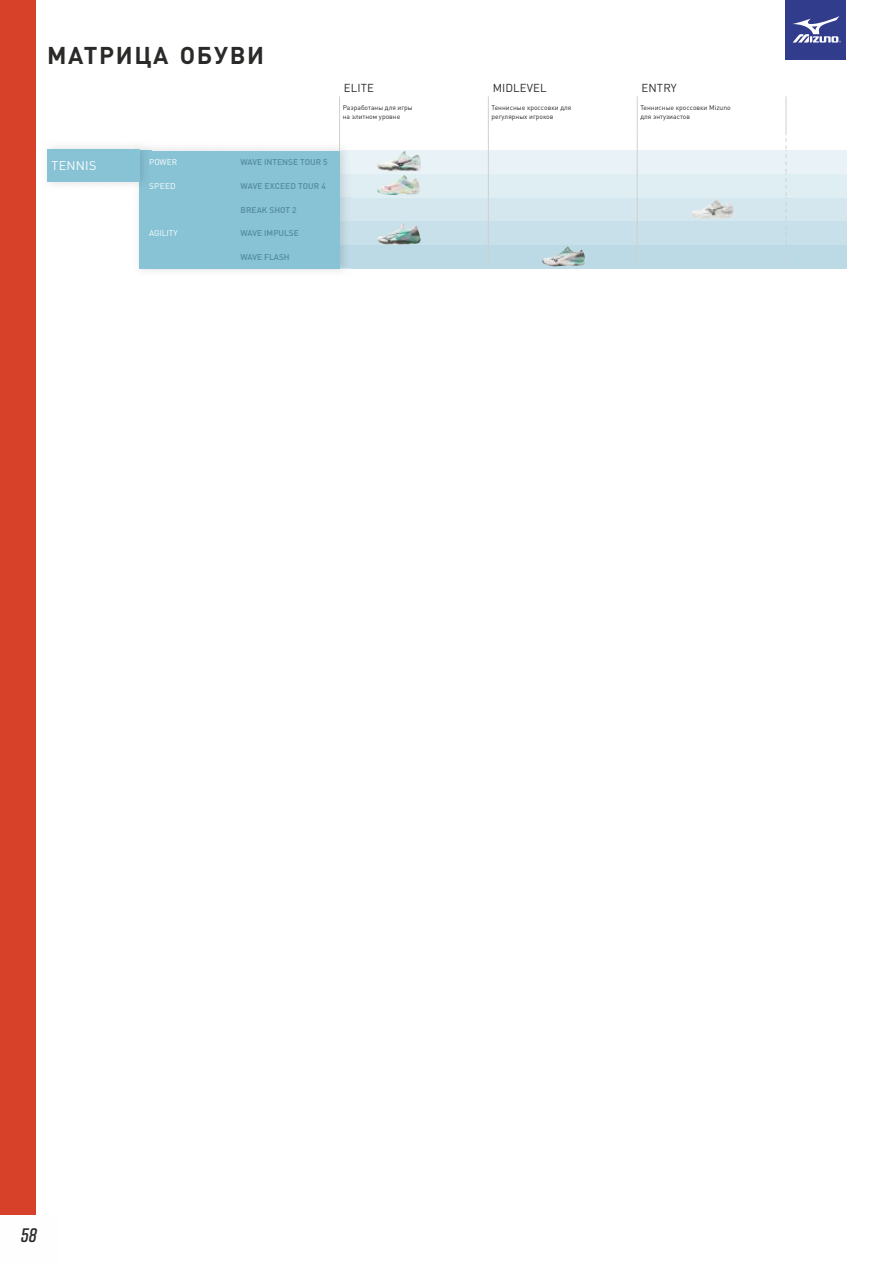
<style>
.page{position:relative;width:893px;height:1263px;background:#fff}
.page>*{position:absolute;margin:0;border:0;box-sizing:border-box;transform-origin:0 0}
.t1{font:700 24px "DIN Pro";letter-spacing:.07em;color:#2b2a29}
.t2{font:italic 600 19.5px "Rift";color:#2b2a29}
.t3{font:12.45px "DIN Pro";letter-spacing:.02em;color:#fefefe}
.t4{font:11.4px "DIN Pro";letter-spacing:.01em;color:#2b2a29}
.t5{font:500 8.25px "DIN Pro";color:#54899f}
.t6{font:8.25px "DIN Pro";color:#fefefe}
.t7{font:500 8.25px "DIN Pro";letter-spacing:.02em;color:#54899f}
.t8{font:6.75px/8.7px "DIN Pro";color:#2b2a29}
</style>
<div class="page">
<div style="left:145px;top:151px;width:701px;height:23px;background:#e9f2f6"></div>
<div style="left:145px;top:174px;width:701px;height:24px;background:#dfeef2"></div>
<div style="left:145px;top:198px;width:701px;height:23px;background:#d4e7ef"></div>
<div style="left:145px;top:221px;width:701px;height:24px;background:#c7e0ea"></div>
<div style="left:145px;top:245px;width:701px;height:23px;background:#bbdae6"></div>
<img style="left:340px;top:245px;width:11px;height:23px">
<div style="left:139px;top:151px;width:201px;height:117px;background:#87c3d5"></div>
<img style="left:139px;top:151px;width:12px;height:39px">
<div style="left:47px;top:149px;width:93px;height:32px;background:#87c3d5"></div>
<hr style="left:786px;top:105px;width:1px;height:30px;background:#cfd0d0">
<hr style="left:339px;top:105px;width:1px;height:30px;background:#cfd0d0">
<hr style="left:488px;top:105px;width:1px;height:30px;background:#cfd0d0">
<hr style="left:637px;top:105px;width:1px;height:30px;background:#cfd0d0">
<svg style="left:339px;top:135px;width:1px;height:15px"></svg>
<svg style="left:488px;top:135px;width:1px;height:133px"></svg>
<svg style="left:637px;top:135px;width:1px;height:133px"></svg>
<svg style="left:786px;top:138px;width:1px;height:131px"></svg>
<img style="left:386px;top:175px;width:18px;height:11px">
<img style="left:389px;top:223px;width:14px;height:12px">
<img style="left:377px;top:151px;width:28px;height:17px">
<img style="left:542px;top:246px;width:25px;height:17px">
<img style="left:702px;top:198px;width:15px;height:12px">
<div style="left:0;top:0;width:35px;height:1263px;background:#d84129"></div>
<div style="left:786px;top:0;width:60px;height:60px;background:#323c8d"></div>
<svg style="left:792px;top:16px;width:49px;height:27px"></svg>
<div style="left:0;top:1215px;width:60px;height:48px;background:#fefefe"></div>
<h1 class="t1" style="left:47px;top:46px;width:219px">МАТРИЦА ОБУВИ</h1>
<h3 class="t3" style="left:51px;top:160px;width:47px">TENNIS</h3>
<p class="t6" style="left:149px;top:159px;width:30px">POWER</p>
<p class="t5" style="left:240px;top:159px;width:89px">WAVE INTENSE TOUR 5</p>
<p class="t6" style="left:149px;top:183px;width:28px">SPEED</p>
<p class="t7" style="left:240px;top:183px;width:87px">WAVE EXCEED TOUR 4</p>
<p class="t5" style="left:240px;top:206px;width:58px">BREAK SHOT 2</p>
<p class="t6" style="left:149px;top:230px;width:30px">AGILITY</p>
<p class="t5" style="left:240px;top:230px;width:60px">WAVE IMPULSE</p>
<p class="t5" style="left:240px;top:253px;width:51px">WAVE FLASH</p>
<h3 class="t4" style="left:344px;top:83px;width:32px">ELITE</h3>
<h3 class="t4" style="left:493px;top:83px;width:56px">MIDLEVEL</h3>
<h3 class="t4" style="left:641px;top:83px;width:37px">ENTRY</h3>
<p class="t8" style="left:343px;top:104px;width:72px">Разработаны для игры на элитном уровне</p>
<p class="t8" style="left:492px;top:104px;width:81px">Теннисные кроссовки для регулярных игроков</p>
<p class="t8" style="left:640px;top:104px;width:92px">Теннисные кроссовки Mizuno для энтузиастов</p>
<h2 class="t2" style="left:21px;top:1226px;width:18px">58</h2>
</div>
